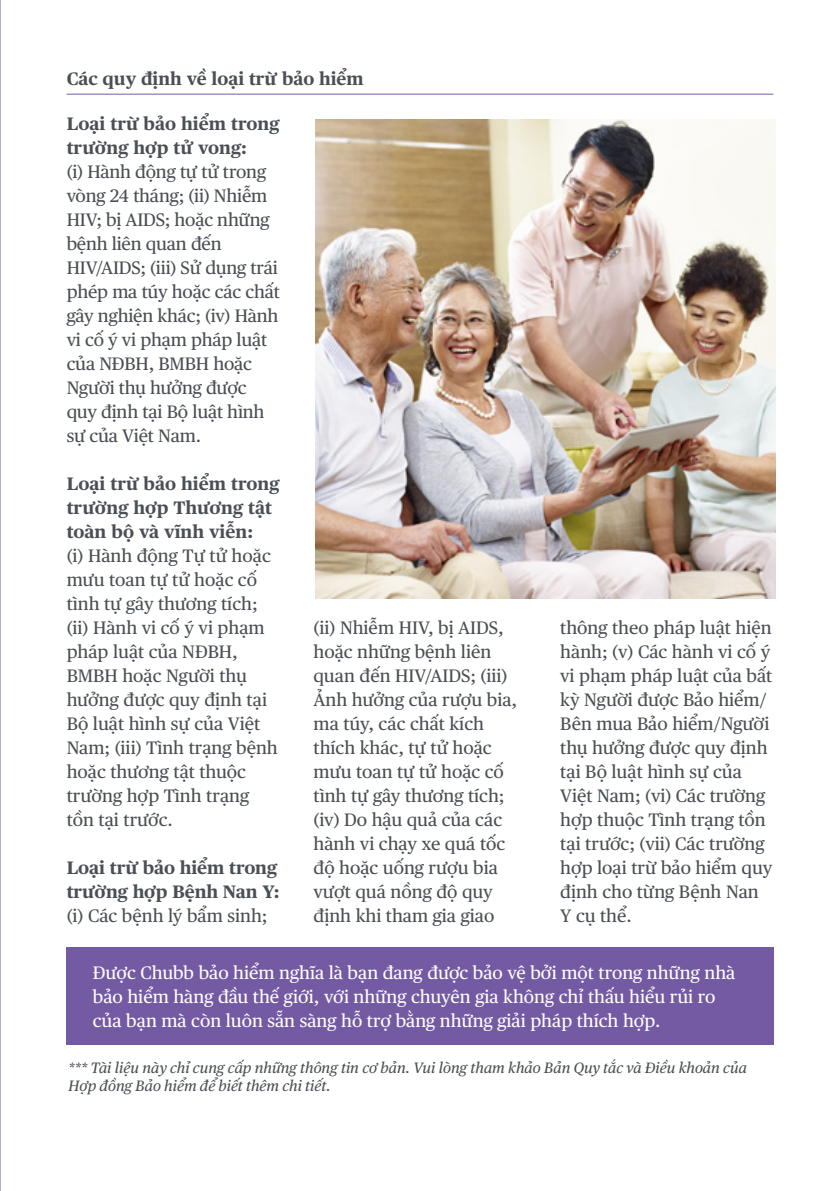
<style>
.page{position:relative;width:840px;height:1191px;background:#fff}
.page>*{position:absolute;margin:0;border:0;box-sizing:border-box;transform-origin:0 0}
.t1{font:18px/24px "Chubb Publico Text VN";color:#4a4f55}
.t2{font:18px/24px "Chubb Publico Text VN";color:#fff}
.t3{font:700 18px/24px "Chubb Publico Text VN";color:#4a4f55}
.t4{font:italic 15px/18px "Chubb Publico Text VN";color:#4a4f55}
</style>
<div class="page">
<svg style="left:0;top:0;width:1px;height:1191px"></svg>
<div style="left:67px;top:947px;width:706px;height:98px;background:#735aa2"></div>
<hr style="left:67px;top:94px;width:705px;height:1px;background:#735aa2">
<img style="left:315px;top:120px;width:460px;height:478px">
<p class="t3" style="left:67px;top:66px;width:298px">Các quy định về loại trừ bảo hiểm</p>
<p class="t3" style="left:67px;top:110px;width:214px">Loại trừ bảo hiểm trong trường hợp tử vong:</p>
<p class="t1" style="left:67px;top:158px;width:214px">(i) Hành động tự tử trong vòng 24 tháng; (ii) Nhiễm<br>HIV; bị AIDS; hoặc những bệnh liên quan đến<br>HIV/AIDS; (iii) Sử dụng trái phép ma túy hoặc các chất gây nghiện khác; (iv) Hành vi cố ý vi phạm pháp luật của NĐBH, BMBH hoặc<br>Người thụ hưởng được quy định tại Bộ luật hình sự của Việt Nam.</p>
<p class="t3" style="left:67px;top:470px;width:214px">Loại trừ bảo hiểm trong trường hợp Thương tật toàn bộ và vĩnh viễn:</p>
<p class="t1" style="left:67px;top:543px;width:212px">(i) Hành động Tự tử hoặc mưu toan tự tử hoặc cố tình tự gây thương tích; (ii) Hành vi cố ý vi phạm pháp luật của NĐBH,<br>BMBH hoặc Người thụ hưởng được quy định tại<br>Bộ luật hình sự của Việt<br>Nam; (iii) Tình trạng bệnh hoặc thương tật thuộc trường hợp Tình trạng tồn tại trước.</p>
<p class="t3" style="left:67px;top:854px;width:214px">Loại trừ bảo hiểm trong trường hợp Bệnh Nan Y:</p>
<p class="t1" style="left:67px;top:903px;width:202px">(i) Các bệnh lý bẩm sinh;</p>
<p class="t1" style="left:313px;top:614px;width:205px">(ii) Nhiễm HIV, bị AIDS, hoặc những bệnh liên quan đến HIV/AIDS; (iii)<br>Ảnh hưởng của rượu bia, ma túy, các chất kích thích khác, tự tử hoặc mưu toan tự tử hoặc cố tình tự gây thương tích; (iv) Do hậu quả của các hành vi chạy xe quá tốc độ hoặc uống rượu bia vượt quá nồng độ quy định khi tham gia giao</p>
<p class="t1" style="left:560px;top:614px;width:213px">thông theo pháp luật hiện hành; (v) Các hành vi cố ý vi phạm pháp luật của bất kỳ Người được Bảo hiểm/<br>Bên mua Bảo hiểm/Người thụ hưởng được quy định tại Bộ luật hình sự của<br>Việt Nam; (vi) Các trường hợp thuộc Tình trạng tồn tại trước; (vii) Các trường hợp loại trừ bảo hiểm quy định cho từng Bệnh Nan<br>Y cụ thể.</p>
<p class="t2" style="left:93px;top:959px;width:643px">Được Chubb bảo hiểm nghĩa là bạn đang được bảo vệ bởi một trong những nhà bảo hiểm hàng đầu thế giới, với những chuyên gia không chỉ thấu hiểu rủi ro của bạn mà còn luôn sẵn sàng hỗ trợ bằng những giải pháp thích hợp.</p>
<p class="t4" style="left:69px;top:1058px;width:679px">*** Tài liệu này chỉ cung cấp những thông tin cơ bản. Vui lòng tham khảo Bản Quy tắc và Điều khoản của<br>Hợp đồng Bảo hiểm để biết thêm chi tiết.</p>
</div>
